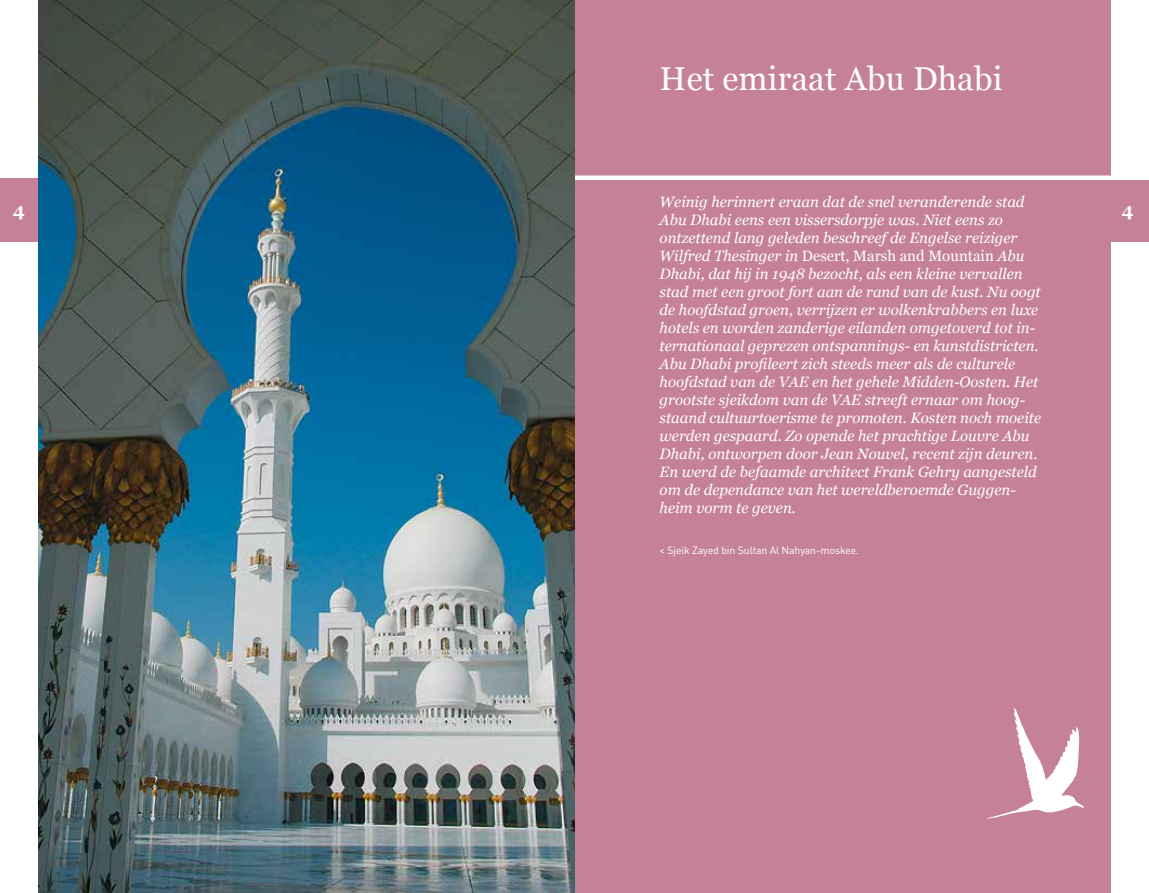
<style>
.page{position:relative;width:1149px;height:893px;background:#fff}
.page>*{position:absolute;margin:0;border:0;box-sizing:border-box;transform-origin:0 0}
.t1{font:33px "Georgia";letter-spacing:.005em;color:#fff}
.t2{font:700 18px "Georgia";color:#fff}
.t3{font:italic 15px/18px "Georgia";color:#fff}
.t4{font:10.5px "DIN Pro";letter-spacing:-.01em;color:#fff}
.s1{font-style:normal}
</style>
<div class="page">
<div style="left:574px;top:0;width:536px;height:893px;background:#c58296"></div>
<div style="left:1110px;top:179px;width:38px;height:63px;background:#c58296"></div>
<div style="left:574px;top:175px;width:574px;height:5px;background:#fff"></div>
<div style="left:0;top:179px;width:38px;height:63px;background:#c58296"></div>
<svg style="left:988px;top:707px;width:95px;height:111px"></svg>
<img style="left:38px;top:0;width:536px;height:893px">
<h1 class="t1" style="left:659px;top:59px;width:344px">Het emiraat Abu Dhabi</h1>
<p class="t3" style="left:659px;top:193px;width:383px">Weinig herinnert eraan dat de snel veranderende stad Abu Dhabi eens een vissersdorpje was. Niet eens zo ontzettend lang geleden beschreef de Engelse reiziger Wilfred Thesinger in <span class="s1">Desert, Marsh and Mountain</span> Abu Dhabi, dat hij in 1948 bezocht, als een kleine vervallen stad met een groot fort aan de rand van de kust. Nu oogt de hoofdstad groen, verrijzen er wolkenkrabbers en luxe hotels en worden zanderige eilanden omgetoverd tot in&shy;ternationaal geprezen ontspannings- en kunstdistricten.<br>Abu Dhabi profileert zich steeds meer als de culturele hoofdstad van de VAE en het gehele Midden-Oosten. Het grootste sjeikdom van de VAE streeft ernaar om hoog&shy;staand cultuurtoerisme te promoten. Kosten noch moeite werden gespaard. Zo opende het prachtige Louvre Abu Dhabi, ontworpen door Jean Nouvel, recent zijn deuren.<br>En werd de befaamde architect Frank Gehry aangesteld om de dependance van het wereldberoemde Guggen&shy;heim vorm te geven.</p>
<p class="t4" style="left:659px;top:541px;width:201px">&lt; Sjeik Zayed bin Sultan Al Nahyan-moskee.</p>
<p class="t2" style="left:13px;top:198px;width:13px">4</p>
<p class="t2" style="left:1121px;top:198px;width:13px">4</p>
</div>
